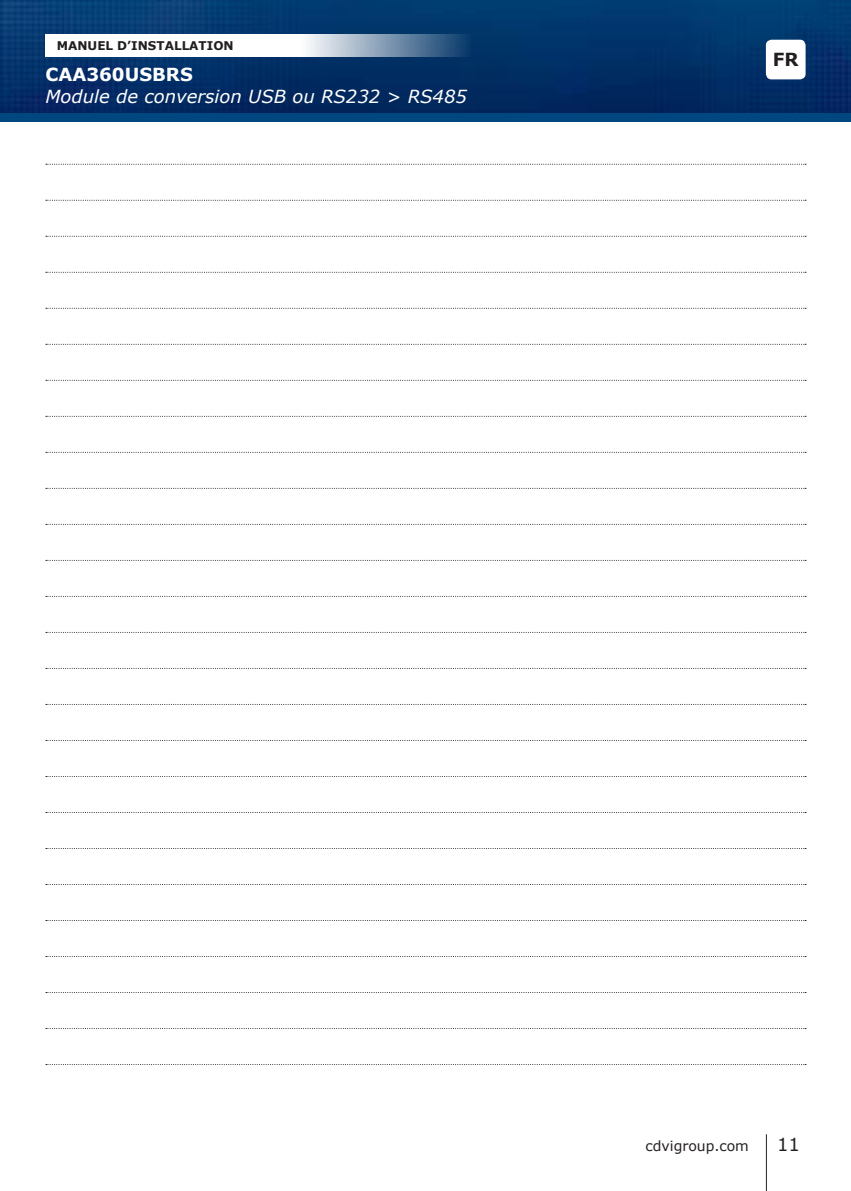
<style>
.page{position:relative;width:851px;height:1191px;background:#fff}
.page>*{position:absolute;margin:0;border:0;box-sizing:border-box;transform-origin:0 0}
.t1{font:italic 18px "Verdana";color:#fff}
.t2{font:700 18px "Verdana";color:#fff}
.t3{font:18px "Verdana";color:#231f20}
.t4{font:700 18px "Verdana";color:#231f20}
.t5{font:14px "Verdana";color:#231f20}
.t6{font:700 12px "Verdana";color:#231f20}
</style>
<div class="page">
<hr style="left:765px;top:1134px;width:1px;height:57px;background:#231f20">
<svg style="left:46px;top:164px;width:760px;height:1px"></svg>
<svg style="left:46px;top:200px;width:760px;height:1px"></svg>
<svg style="left:46px;top:236px;width:760px;height:1px"></svg>
<svg style="left:46px;top:272px;width:760px;height:1px"></svg>
<svg style="left:46px;top:308px;width:760px;height:1px"></svg>
<svg style="left:46px;top:344px;width:760px;height:1px"></svg>
<svg style="left:46px;top:380px;width:760px;height:1px"></svg>
<svg style="left:46px;top:416px;width:760px;height:1px"></svg>
<svg style="left:46px;top:452px;width:760px;height:1px"></svg>
<svg style="left:46px;top:488px;width:760px;height:1px"></svg>
<svg style="left:46px;top:524px;width:760px;height:1px"></svg>
<svg style="left:46px;top:560px;width:760px;height:1px"></svg>
<svg style="left:46px;top:596px;width:760px;height:1px"></svg>
<svg style="left:46px;top:632px;width:760px;height:1px"></svg>
<svg style="left:46px;top:668px;width:760px;height:1px"></svg>
<svg style="left:46px;top:704px;width:760px;height:1px"></svg>
<svg style="left:46px;top:740px;width:760px;height:1px"></svg>
<svg style="left:46px;top:776px;width:760px;height:1px"></svg>
<svg style="left:46px;top:812px;width:760px;height:1px"></svg>
<svg style="left:46px;top:848px;width:760px;height:1px"></svg>
<svg style="left:46px;top:884px;width:760px;height:1px"></svg>
<svg style="left:46px;top:920px;width:760px;height:1px"></svg>
<svg style="left:46px;top:956px;width:760px;height:1px"></svg>
<svg style="left:46px;top:992px;width:760px;height:1px"></svg>
<svg style="left:46px;top:1028px;width:760px;height:1px"></svg>
<svg style="left:46px;top:1064px;width:760px;height:1px"></svg>
<img style="left:0;top:0;width:850px;height:113px">
<svg style="left:45px;top:34px;width:426px;height:23px"></svg>
<div style="left:765px;top:40px;width:40px;height:39px;background:#fff;border-radius:6px"></div>
<div style="left:0;top:113px;width:850px;height:9px;background:#00467f"></div>
<p class="t6" style="left:57px;top:37px;width:178px">MANUEL D’INSTALLATION</p>
<p class="t2" style="left:45px;top:62px;width:149px">CAA360USBRS</p>
<p class="t1" style="left:45px;top:84px;width:423px">Module de conversion USB ou RS232 &gt; RS485</p>
<p class="t4" style="left:772px;top:47px;width:27px">FR</p>
<p class="t5" style="left:645px;top:1136px;width:105px">cdvigroup.com</p>
<p class="t3" style="left:776px;top:1132px;width:24px">11</p>
</div>
